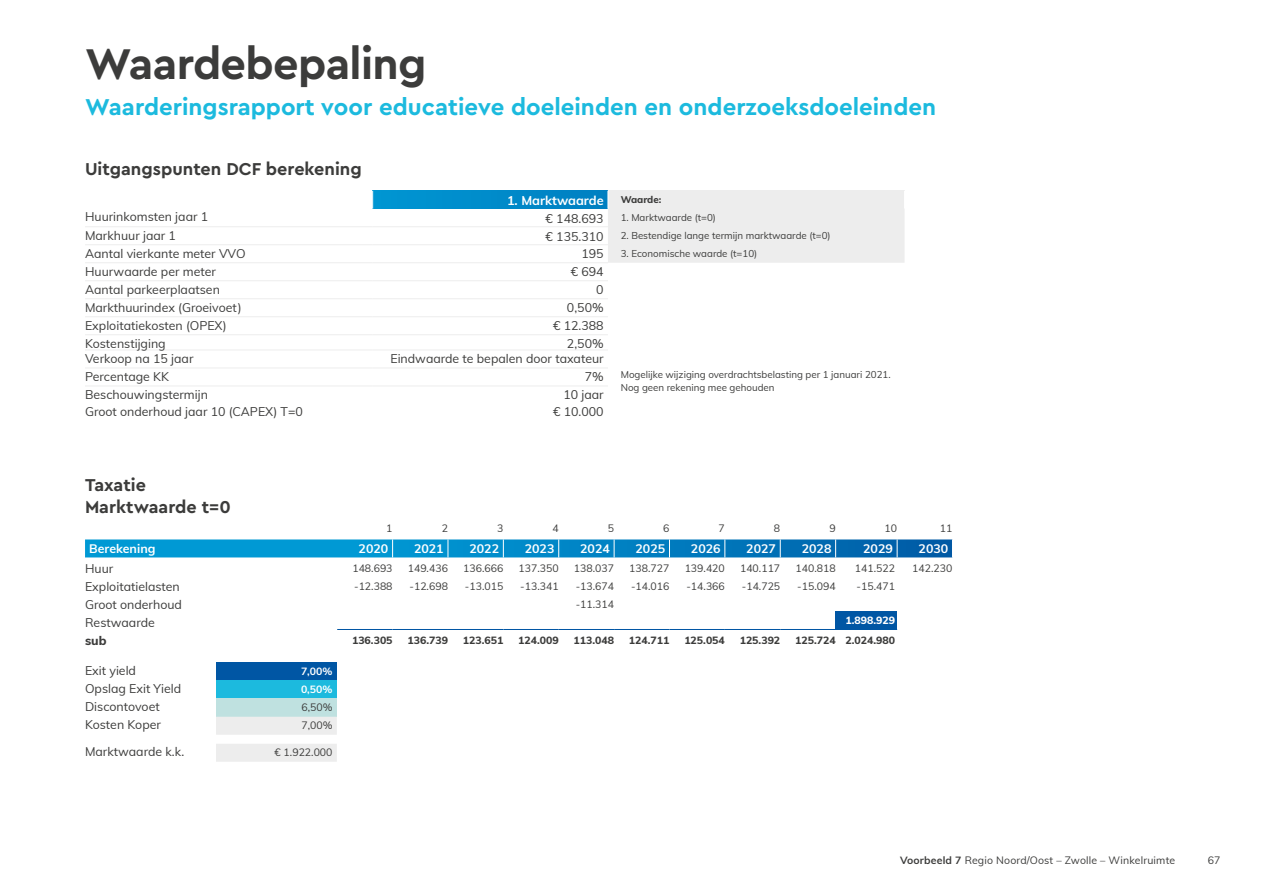
<style>
.page{position:relative;width:1263px;height:893px;background:#fff}
.page>*{position:absolute;margin:0;border:0;box-sizing:border-box;transform-origin:0 0}
.t1{font:700 45px "Cera Pro";letter-spacing:-.015em;color:#3c3c3b}
.t2{font:700 24px "Cera Pro";color:#1cbade}
.t3{font:700 18px/21.6px "Cera Pro";color:#3c3c3b}
.t4{font:700 12.75px "Muli";color:#fff}
.t5{font:12.3px "Muli";color:#3c3c3b}
.t6{font:700 12.3px "Muli";color:#fff}
.t7{font:800 12.3px "Muli";color:#3c3c3b}
.t8{font:10.5px "Muli";color:#3c3c3b}
.t9{font:800 10.5px "Muli";color:#3c3c3b}
.t10{font:700 10.5px "Muli";color:#fff}
.t11{font:800 10.5px "Muli";color:#fff}
.t12{font:9.75px/13.5px "Muli";color:#3c3c3b}
.t13{font:800 9.75px "Muli";color:#3c3c3b}
.s1{font-weight:700}
</style>
<div class="page">
<div style="left:373px;top:191px;width:235px;height:18px;background:#008ccb"></div>
<svg style="left:372px;top:191px;width:1px;height:18px"></svg>
<div style="left:608px;top:191px;width:297px;height:72px;background:#ededed"></div>
<hr style="left:85px;top:226px;width:288px;height:1px;background:#ededed">
<hr style="left:373px;top:226px;width:235px;height:1px;background:#ededed">
<hr style="left:85px;top:244px;width:288px;height:1px;background:#ededed">
<hr style="left:373px;top:244px;width:235px;height:1px;background:#ededed">
<hr style="left:85px;top:262px;width:288px;height:1px;background:#ededed">
<hr style="left:373px;top:262px;width:235px;height:1px;background:#ededed">
<hr style="left:85px;top:280px;width:288px;height:1px;background:#ededed">
<hr style="left:373px;top:280px;width:235px;height:1px;background:#ededed">
<hr style="left:85px;top:298px;width:288px;height:1px;background:#ededed">
<hr style="left:373px;top:298px;width:235px;height:1px;background:#ededed">
<hr style="left:85px;top:316px;width:288px;height:1px;background:#ededed">
<hr style="left:373px;top:316px;width:235px;height:1px;background:#ededed">
<hr style="left:85px;top:334px;width:288px;height:1px;background:#ededed">
<hr style="left:373px;top:334px;width:235px;height:1px;background:#ededed">
<hr style="left:85px;top:350px;width:288px;height:1px;background:#ededed">
<hr style="left:373px;top:350px;width:235px;height:1px;background:#ededed">
<hr style="left:85px;top:368px;width:288px;height:1px;background:#ededed">
<hr style="left:373px;top:368px;width:235px;height:1px;background:#ededed">
<hr style="left:85px;top:386px;width:288px;height:1px;background:#ededed">
<hr style="left:373px;top:386px;width:235px;height:1px;background:#ededed">
<div style="left:836px;top:611px;width:61px;height:18px;background:#0056a4"></div>
<svg style="left:85px;top:539px;width:868px;height:18px;background:#0a89c7"></svg>
<hr style="left:337px;top:629px;width:56px;height:1px;background:#0056a4">
<hr style="left:393px;top:629px;width:55px;height:1px;background:#0056a4">
<hr style="left:448px;top:629px;width:55px;height:1px;background:#0056a4">
<hr style="left:503px;top:629px;width:56px;height:1px;background:#0056a4">
<hr style="left:559px;top:629px;width:55px;height:1px;background:#0056a4">
<hr style="left:614px;top:629px;width:55px;height:1px;background:#0056a4">
<hr style="left:669px;top:629px;width:56px;height:1px;background:#0056a4">
<hr style="left:725px;top:629px;width:55px;height:1px;background:#0056a4">
<hr style="left:780px;top:629px;width:56px;height:1px;background:#0056a4">
<hr style="left:836px;top:629px;width:61px;height:1px;background:#0056a4">
<div style="left:216px;top:663px;width:121px;height:18px;background:#0056a4"></div>
<div style="left:216px;top:681px;width:121px;height:18px;background:#1cbade"></div>
<div style="left:216px;top:699px;width:121px;height:18px;background:#bfe1e0"></div>
<svg style="left:216px;top:717px;width:121px;height:45px"></svg>
<h1 class="t1" style="left:85px;top:34px;width:343px">Waardebepaling</h1>
<h2 class="t2" style="left:85px;top:91px;width:852px">Waarderingsrapport voor educatieve doeleinden en onderzoeksdoeleinden</h2>
<h3 class="t3" style="left:85px;top:158px;width:278px">Uitgangspunten DCF berekening</h3>
<p class="t4" style="left:507px;top:191px;width:98px">1. Marktwaarde</p>
<p class="t13" style="left:621px;top:192px;width:42px">Waarde:</p>
<p class="t5" style="left:85px;top:208px;width:125px">Huurinkomsten jaar 1</p>
<p class="t5" style="left:546px;top:210px;width:60px">€ 148.693</p>
<p class="t12" style="left:621px;top:210px;width:97px">1. Marktwaarde (t=0)</p>
<p class="t5" style="left:85px;top:226px;width:92px">Markhuur jaar 1</p>
<p class="t5" style="left:546px;top:228px;width:60px">€ 135.310</p>
<p class="t12" style="left:621px;top:228px;width:211px">2. Bestendige lange termijn marktwaarde (t=0)</p>
<p class="t5" style="left:85px;top:244px;width:162px">Aantal vierkante meter VVO</p>
<p class="t5" style="left:581px;top:244px;width:24px">195</p>
<p class="t12" style="left:621px;top:246px;width:138px">3. Economische waarde (t=10)</p>
<p class="t5" style="left:85px;top:262px;width:132px">Huurwaarde per meter</p>
<p class="t5" style="left:571px;top:262px;width:34px">€ 694</p>
<p class="t5" style="left:85px;top:280px;width:136px">Aantal parkeerplaatsen</p>
<p class="t5" style="left:596px;top:280px;width:9px">0</p>
<p class="t5" style="left:85px;top:298px;width:158px">Markthuurindex (Groeivoet)</p>
<p class="t5" style="left:567px;top:298px;width:38px">0,50%</p>
<p class="t5" style="left:85px;top:316px;width:143px">Exploitatiekosten (OPEX)</p>
<p class="t5" style="left:553px;top:316px;width:52px">€ 12.388</p>
<p class="t5" style="left:85px;top:334px;width:82px">Kostenstijging</p>
<p class="t5" style="left:567px;top:334px;width:38px">2,50%</p>
<p class="t5" style="left:85px;top:349px;width:110px">Verkoop na 15 jaar</p>
<p class="t5" style="left:390px;top:349px;width:215px">Eindwaarde te bepalen door taxateur</p>
<p class="t5" style="left:85px;top:367px;width:85px">Percentage KK</p>
<p class="t5" style="left:585px;top:367px;width:21px">7%</p>
<p class="t12" style="left:621px;top:367px;width:271px">Mogelijke wijziging overdrachtsbelasting per 1 januari 2021.<br>Nog geen rekening mee gehouden</p>
<p class="t5" style="left:85px;top:385px;width:124px">Beschouwingstermijn</p>
<p class="t5" style="left:563px;top:385px;width:42px">10 jaar</p>
<p class="t5" style="left:85px;top:403px;width:219px">Groot onderhoud jaar 10 (CAPEX) T=0</p>
<p class="t5" style="left:553px;top:403px;width:52px">€ 10.000</p>
<h3 class="t3" style="left:85px;top:473px;width:147px">Taxatie<br>Marktwaarde t=0</h3>
<p class="t8" style="left:386px;top:521px;width:8px">1</p>
<p class="t8" style="left:442px;top:521px;width:8px">2</p>
<p class="t8" style="left:497px;top:521px;width:8px">3</p>
<p class="t8" style="left:552px;top:521px;width:8px">4</p>
<p class="t8" style="left:608px;top:521px;width:8px">5</p>
<p class="t8" style="left:663px;top:521px;width:8px">6</p>
<p class="t8" style="left:719px;top:521px;width:8px">7</p>
<p class="t8" style="left:774px;top:521px;width:8px">8</p>
<p class="t8" style="left:829px;top:521px;width:8px">9</p>
<p class="t8" style="left:884px;top:521px;width:14px">10</p>
<p class="t8" style="left:940px;top:521px;width:14px">11</p>
<p class="t6" style="left:89px;top:540px;width:68px">Berekening</p>
<p class="t6" style="left:359px;top:540px;width:31px">2020</p>
<p class="t6" style="left:414px;top:540px;width:31px">2021</p>
<p class="t6" style="left:469px;top:540px;width:31px">2022</p>
<p class="t6" style="left:525px;top:540px;width:31px">2023</p>
<p class="t6" style="left:580px;top:540px;width:31px">2024</p>
<p class="t6" style="left:635px;top:540px;width:31px">2025</p>
<p class="t6" style="left:691px;top:540px;width:31px">2026</p>
<p class="t6" style="left:746px;top:540px;width:31px">2027</p>
<p class="t6" style="left:802px;top:540px;width:31px">2028</p>
<p class="t6" style="left:863px;top:540px;width:31px">2029</p>
<p class="t6" style="left:918px;top:540px;width:31px">2030</p>
<p class="t5" style="left:85px;top:559px;width:30px">Huur</p>
<p class="t8" style="left:352px;top:560px;width:42px">148.693</p>
<p class="t8" style="left:408px;top:560px;width:42px">149.436</p>
<p class="t8" style="left:463px;top:560px;width:42px">136.666</p>
<p class="t8" style="left:518px;top:560px;width:42px">137.350</p>
<p class="t8" style="left:574px;top:560px;width:42px">138.037</p>
<p class="t8" style="left:629px;top:560px;width:42px">138.727</p>
<p class="t8" style="left:685px;top:560px;width:42px">139.420</p>
<p class="t8" style="left:740px;top:560px;width:42px">140.117</p>
<p class="t8" style="left:795px;top:560px;width:42px">140.818</p>
<p class="t8" style="left:855px;top:560px;width:42px">141.522</p>
<p class="t8" style="left:912px;top:560px;width:42px">142.230</p>
<p class="t5" style="left:85px;top:577px;width:96px">Exploitatielasten</p>
<p class="t8" style="left:354px;top:578px;width:40px">-12.388</p>
<p class="t8" style="left:410px;top:578px;width:40px">-12.698</p>
<p class="t8" style="left:465px;top:578px;width:40px">-13.015</p>
<p class="t8" style="left:520px;top:578px;width:40px">-13.341</p>
<p class="t8" style="left:576px;top:578px;width:40px">-13.674</p>
<p class="t8" style="left:631px;top:578px;width:40px">-14.016</p>
<p class="t8" style="left:686px;top:578px;width:40px">-14.366</p>
<p class="t8" style="left:742px;top:578px;width:40px">-14.725</p>
<p class="t8" style="left:797px;top:578px;width:40px">-15.094</p>
<p class="t8" style="left:856px;top:578px;width:40px">-15.471</p>
<p class="t5" style="left:85px;top:595px;width:98px">Groot onderhoud</p>
<p class="t8" style="left:576px;top:596px;width:40px">-11.314</p>
<p class="t5" style="left:85px;top:613px;width:71px">Restwaarde</p>
<p class="t11" style="left:845px;top:613px;width:51px">1.898.929</p>
<p class="t7" style="left:85px;top:631px;width:23px">sub</p>
<p class="t9" style="left:352px;top:632px;width:42px">136.305</p>
<p class="t9" style="left:407px;top:632px;width:42px">136.739</p>
<p class="t9" style="left:463px;top:632px;width:42px">123.651</p>
<p class="t9" style="left:518px;top:632px;width:42px">124.009</p>
<p class="t9" style="left:574px;top:632px;width:42px">113.048</p>
<p class="t9" style="left:629px;top:632px;width:42px">124.711</p>
<p class="t9" style="left:684px;top:632px;width:42px">125.054</p>
<p class="t9" style="left:740px;top:632px;width:42px">125.392</p>
<p class="t9" style="left:795px;top:632px;width:101px">125.724 2.024.980</p>
<p class="t5" style="left:85px;top:662px;width:53px">Exit yield</p>
<p class="t10" style="left:301px;top:664px;width:33px">7,00%</p>
<p class="t5" style="left:85px;top:680px;width:98px">Opslag Exit Yield</p>
<p class="t10" style="left:301px;top:682px;width:33px">0,50%</p>
<p class="t5" style="left:85px;top:698px;width:76px">Discontovoet</p>
<p class="t8" style="left:301px;top:700px;width:33px">6,50%</p>
<p class="t5" style="left:85px;top:716px;width:77px">Kosten Koper</p>
<p class="t8" style="left:301px;top:718px;width:33px">7,00%</p>
<p class="t5" style="left:85px;top:743px;width:101px">Marktwaarde k.k.</p>
<p class="t8" style="left:275px;top:745px;width:59px">€ 1.922.000</p>
<p class="t8" style="left:900px;top:853px;width:277px"><span class="s1">Voorbeeld 7</span> Regio Noord/Oost – Zwolle – Winkelruimte</p>
<p class="t8" style="left:1208px;top:853px;width:14px">67</p>
</div>
